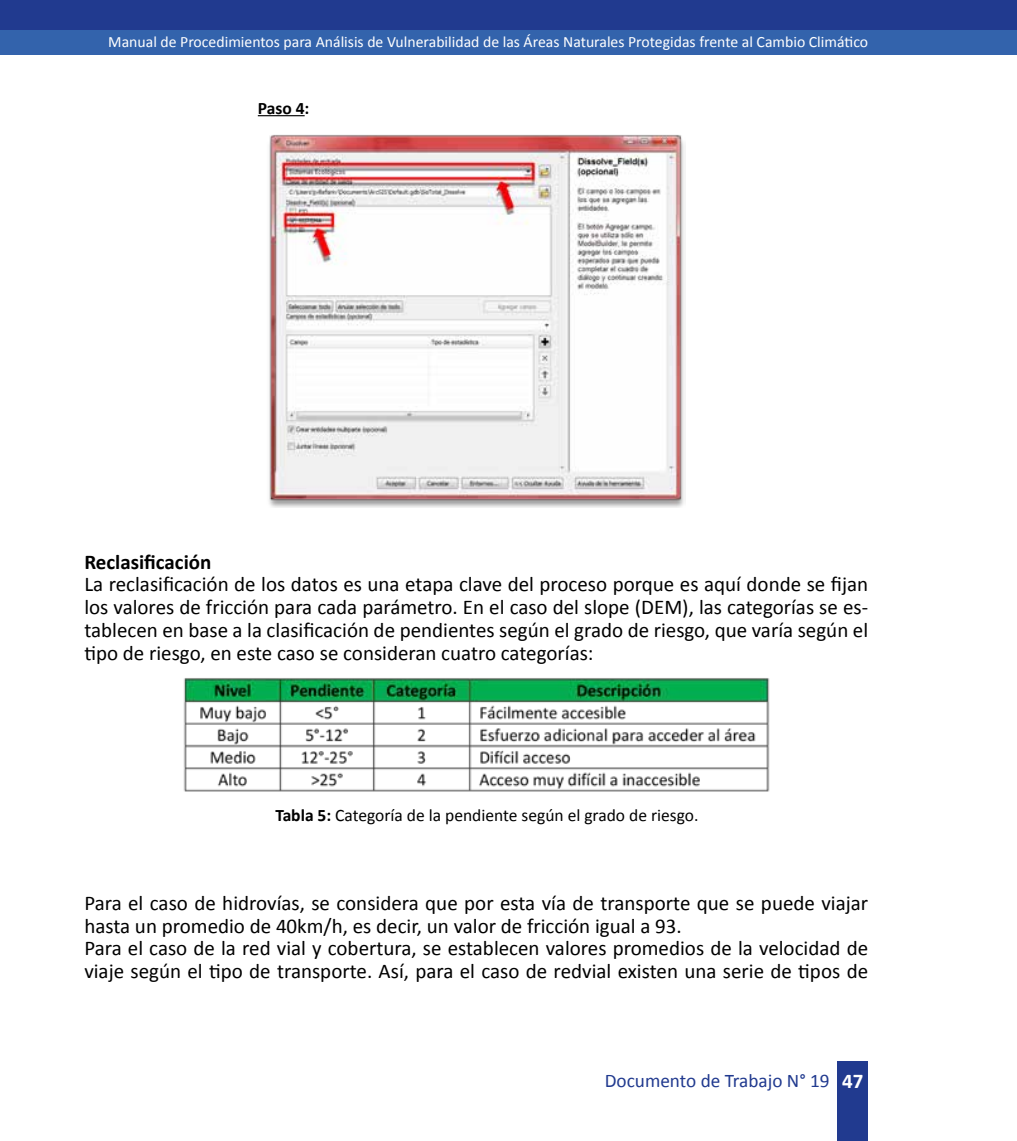
<style>
.page{position:relative;width:1017px;height:1141px;background:#fff}
.page>*{position:absolute;margin:0;border:0;box-sizing:border-box;transform-origin:0 0}
.t1{font:21px/22.8px "Calibri";color:#000;text-align:justify}
.t2{font:700 21px "Calibri";color:#000}
.t3{font:19.25px "Calibri";color:#213a8f}
.t4{font:17.5px "Calibri";color:#000}
.t5{font:700 17.5px "Calibri";color:#000}
.t6{font:15.75px "Calibri";color:#fff}
.s1{font-weight:700}
.s2{font-weight:700;font-size:21px;color:#fff}
</style>
<div class="page">
<div style="left:837px;top:1062px;width:31px;height:79px;background:#213a8f"></div>
<div style="left:0;top:0;width:1017px;height:55px;background:#213a8f"></div>
<div style="left:0;top:30px;width:1017px;height:25px;background:#3363ac"></div>
<hr style="left:258px;top:115px;width:47px;height:1px;background:#000">
<img style="left:269px;top:135px;width:417px;height:373px">
<img style="left:183px;top:678px;width:587px;height:114px">
<p class="t6" style="left:108px;top:32px;width:761px">Manual de Procedimientos para Análisis de Vulnerabilidad de las Áreas Naturales Protegidas frente al Cambio Climático</p>
<p class="t5" style="left:258px;top:96px;width:53px">Paso 4:</p>
<p class="t2" style="left:84px;top:547px;width:129px">Reclasificación</p>
<p class="t1" style="left:84px;top:572px;width:785px">La reclasificación de los datos es una etapa clave del proceso porque es aquí donde se fijan los valores de fricción para cada parámetro. En el caso del slope (DEM), las categorías se es&shy;tablecen en base a la clasificación de pendientes según el grado de riesgo, que varía según el tipo de riesgo, en este caso se consideran cuatro categorías:</p>
<p class="t4" style="left:275px;top:804px;width:425px"><span class="s1">Tabla 5:</span> Categoría de la pendiente según el grado de riesgo.</p>
<p class="t1" style="left:84px;top:891px;width:785px;text-align:left">Para el caso de hidrovías, se considera que por esta vía de transporte que se puede viajar hasta un promedio de 40km/h, es decir, un valor de fricción igual a 93.<br>Para el caso de la red vial y cobertura, se establecen valores promedios de la velocidad de viaje según el tipo de transporte. Así, para el caso de redvial existen una serie de tipos de</p>
<p class="t3" style="left:605px;top:1069px;width:260px">Documento de Trabajo N° 19 <span class="s2">47</span></p>
</div>
